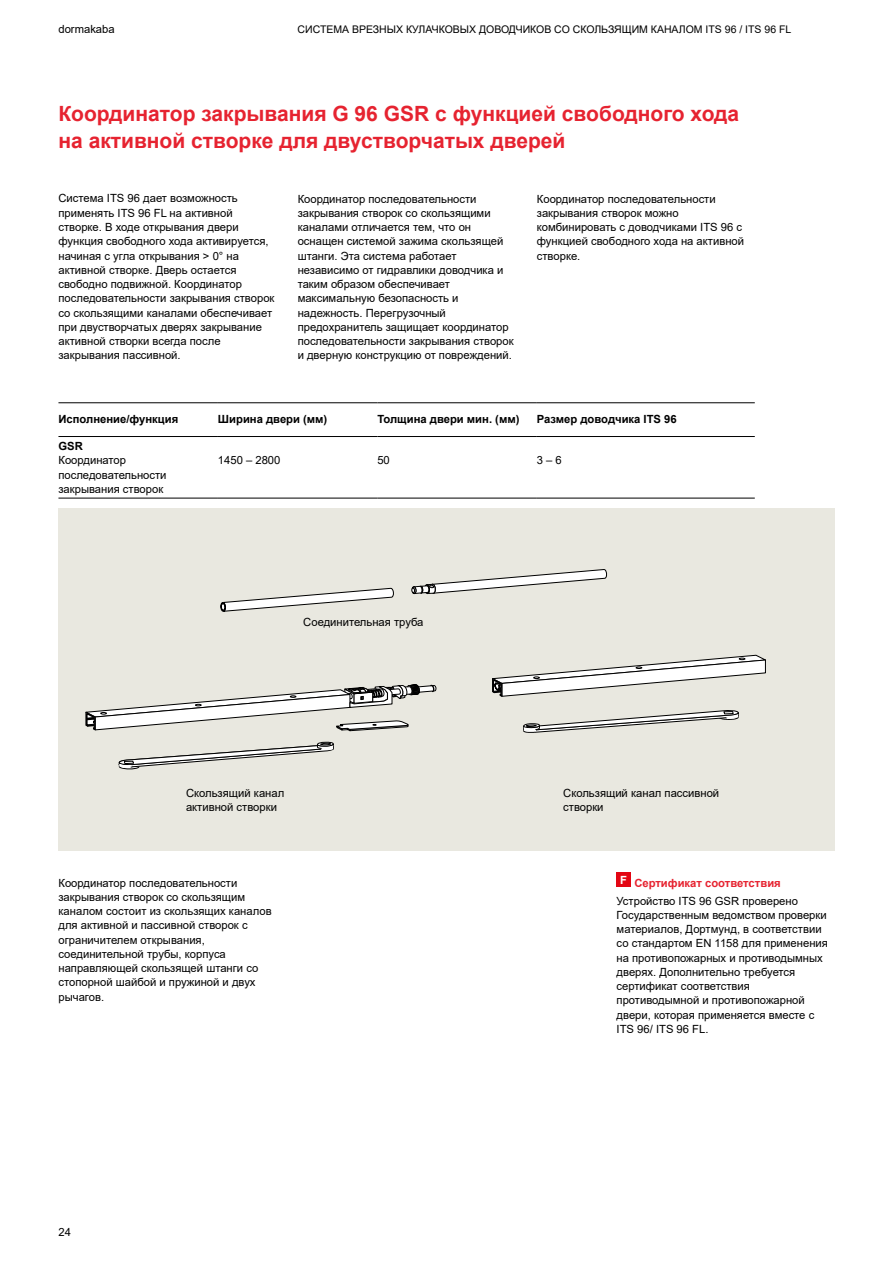
<style>
.page{position:relative;width:893px;height:1263px;background:#fff}
.page>*{position:absolute;margin:0;border:0;box-sizing:border-box;transform-origin:0 0}
.t1{font:700 21px/27px "Arial";color:#e62330}
.t2{font:11.25px/14.2px "Arial";color:#000}
.t3{font:700 11.25px "Arial";color:#000}
.t4{font:10.5px "Arial";color:#000}
.s1{font-weight:700;color:#e62330}
</style>
<div class="page">
<div style="left:58px;top:508px;width:776px;height:342px;background:#e9e8e0"></div>
<svg style="left:85px;top:684px;width:351px;height:48px"></svg>
<svg style="left:118px;top:742px;width:216px;height:28px"></svg>
<svg style="left:492px;top:655px;width:274px;height:42px"></svg>
<svg style="left:523px;top:710px;width:216px;height:23px"></svg>
<svg style="left:220px;top:569px;width:388px;height:43px"></svg>
<hr style="left:58px;top:402px;width:160px;height:1px;background:#000">
<hr style="left:218px;top:402px;width:159px;height:1px;background:#000">
<hr style="left:377px;top:402px;width:160px;height:1px;background:#000">
<hr style="left:537px;top:402px;width:218px;height:1px;background:#000">
<hr style="left:58px;top:436px;width:160px;height:1px;background:#000">
<hr style="left:218px;top:436px;width:159px;height:1px;background:#000">
<hr style="left:377px;top:436px;width:160px;height:1px;background:#000">
<hr style="left:537px;top:436px;width:218px;height:1px;background:#000">
<hr style="left:58px;top:498px;width:160px;height:1px;background:#000">
<hr style="left:218px;top:498px;width:159px;height:1px;background:#000">
<hr style="left:377px;top:498px;width:160px;height:1px;background:#000">
<hr style="left:537px;top:498px;width:218px;height:1px;background:#000">
<div style="left:617px;top:872px;width:14px;height:14px;background:#e30613"></div>
<p class="t2" style="left:58px;top:22px;width:58px">dormakaba</p>
<p class="t4" style="left:298px;top:22px;width:495px">СИСТЕМА ВРЕЗНЫХ КУЛАЧКОВЫХ ДОВОДЧИКОВ СО СКОЛЬЗЯЩИМ КАНАЛОМ ITS 96 / ITS 96 FL</p>
<h1 class="t1" style="left:58px;top:101px;width:682px">Координатор закрывания G 96 GSR с функцией свободного хода на активной створке для двустворчатых дверей</h1>
<p class="t2" style="left:58px;top:191px;width:218px">Система ITS 96 дает возможность применять ITS 96 FL на активной створке. В ходе открывания двери функция свободного хода активируется, начиная с угла открывания &gt; 0° на активной створке. Дверь остается свободно подвижной. Координатор последовательности закрывания створок со скользящими каналами обеспечивает при двустворчатых дверях закрывание активной створки всегда после закрывания пассивной.</p>
<p class="t2" style="left:298px;top:191px;width:218px">Координатор последовательности закрывания створок со скользящими каналами отличается тем, что он оснащен системой зажима скользящей штанги. Эта система работает независимо от гидравлики доводчика и таким образом обеспечивает максимальную безопасность и надежность. Перегрузочный предохранитель защищает координатор последовательности закрывания створок и дверную конструкцию от повреждений.</p>
<p class="t2" style="left:537px;top:191px;width:209px">Координатор последовательности закрывания створок можно комбинировать с доводчиками ITS 96 с функцией свободного хода на активной створке.</p>
<p class="t3" style="left:58px;top:411px;width:121px">Исполнение/функция</p>
<p class="t3" style="left:218px;top:411px;width:111px">Ширина двери (мм)</p>
<p class="t3" style="left:377px;top:411px;width:144px">Толщина двери мин. (мм)</p>
<p class="t3" style="left:537px;top:411px;width:141px">Размер доводчика ITS 96</p>
<p class="t3" style="left:58px;top:438px;width:26px">GSR</p>
<p class="t2" style="left:58px;top:453px;width:110px">Координатор последовательности закрывания створок</p>
<p class="t2" style="left:218px;top:453px;width:64px">1450 – 2800</p>
<p class="t2" style="left:377px;top:453px;width:14px">50</p>
<p class="t2" style="left:537px;top:453px;width:27px">3 – 6</p>
<p class="t2" style="left:303px;top:614px;width:122px">Соединительная труба</p>
<p class="t2" style="left:186px;top:785px;width:100px">Скользящий канал активной створки</p>
<p class="t2" style="left:563px;top:785px;width:158px">Скользящий канал пассивной створки</p>
<p class="t2" style="left:58px;top:875px;width:215px">Координатор последовательности закрывания створок со скользящим каналом состоит из скользящих каналов для активной и пассивной створок с ограничителем открывания, соединительной трубы, корпуса направляющей скользящей штанги со стопорной шайбой и пружиной и двух рычагов.</p>
<p class="t2" style="left:58px;top:1225px;width:14px">24</p>
<p class="t2" style="left:617px;top:873px;width:183px;line-height:18px;text-indent:4px"><sup>F</sup> <span class="s1">Сертификат соответствия<br></span>Устройство ITS 96 GSR проверено</p>
<p class="t2" style="left:617px;top:908px;width:213px">Государственным ведомством проверки материалов, Дортмунд, в соответствии со стандартом EN 1158 для применения на противопожарных и противодымных дверях. Дополнительно требуется сертификат соответствия противодымной и противопожарной двери, которая применяется вместе с ITS 96/ ITS 96 FL.</p>
</div>
